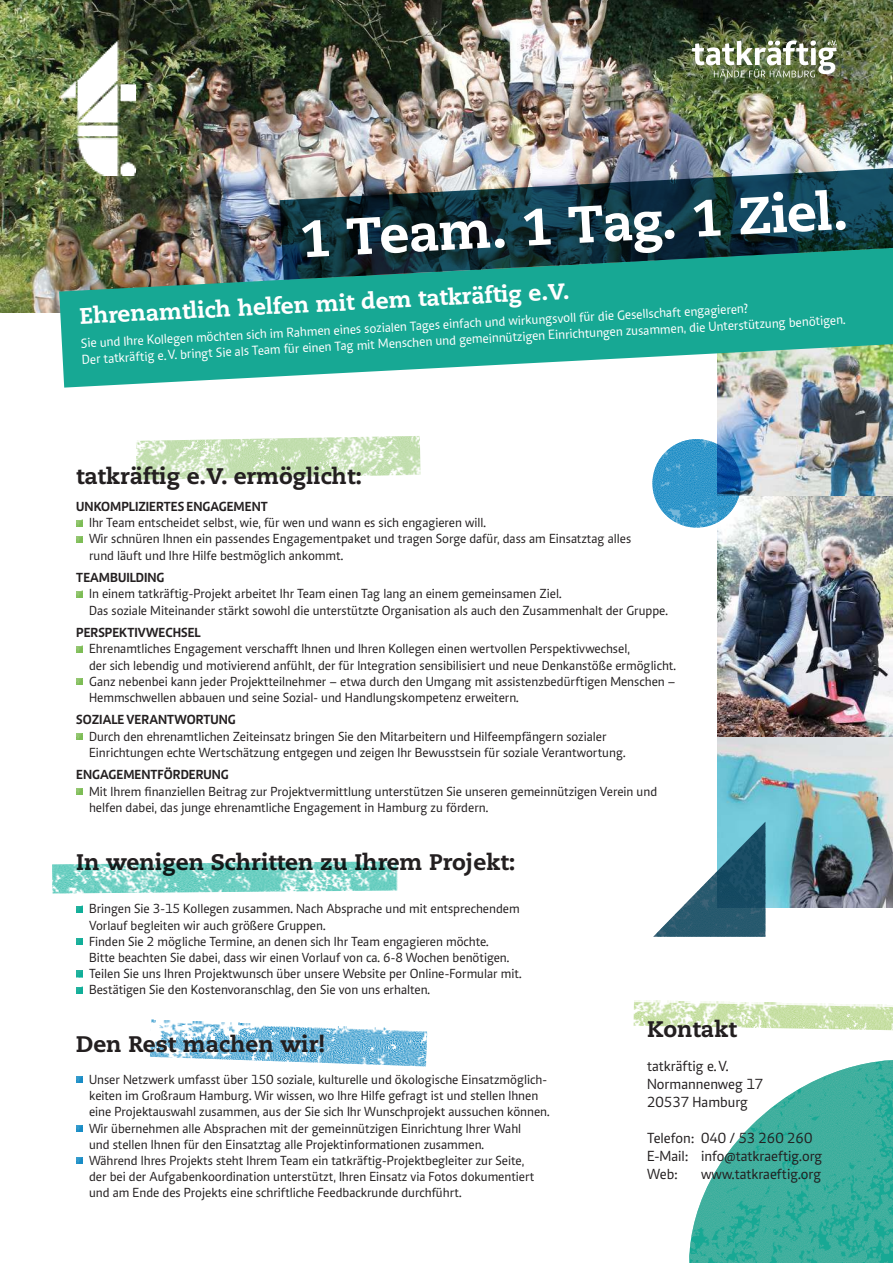
<style>
.page{position:relative;width:893px;height:1263px;background:#fff}
.page>*{position:absolute;margin:0;border:0;box-sizing:border-box;transform-origin:0 0}
.t1{font:800 51.9px "Caecilia";color:#fff}
.t2{font:800 22.5px "Caecilia";color:#231f20}
.t3{font:800 22.5px "Caecilia";color:#fff}
.t4{font:15px/18px "Caput";color:#231f20}
.t5{font:13.5px/16.2px "Caput";color:#231f20}
.t6{font:13.5px/16.2px "Caput";color:#fff}
.t7{font:700 13.5px "Caput";color:#231f20}
</style>
<div class="page">
<img style="left:717px;top:507px;width:176px;height:401px">
<img style="left:689px;top:1060px;width:204px;height:203px">
<img style="left:717px;top:388px;width:176px;height:119px">
<img style="left:0;top:0;width:893px;height:313px">
<img style="left:59px;top:248px;width:834px;height:140px">
<svg style="left:280px;top:168px;width:613px;height:112px;background:#28555b"></svg>
<img style="left:136px;top:436px;width:284px;height:44px">
<svg style="left:76px;top:520px;width:7px;height:6px"></svg>
<svg style="left:76px;top:536px;width:7px;height:6px"></svg>
<svg style="left:76px;top:591px;width:7px;height:6px"></svg>
<svg style="left:76px;top:646px;width:7px;height:6px"></svg>
<svg style="left:76px;top:678px;width:7px;height:7px"></svg>
<svg style="left:76px;top:733px;width:7px;height:6px"></svg>
<svg style="left:76px;top:788px;width:7px;height:6px"></svg>
<img style="left:150px;top:1019px;width:277px;height:47px">
<svg style="left:76px;top:906px;width:7px;height:6px"></svg>
<svg style="left:76px;top:938px;width:7px;height:7px"></svg>
<svg style="left:76px;top:971px;width:7px;height:6px"></svg>
<svg style="left:76px;top:987px;width:7px;height:6px"></svg>
<svg style="left:76px;top:1076px;width:7px;height:7px"></svg>
<svg style="left:76px;top:1125px;width:7px;height:6px"></svg>
<svg style="left:76px;top:1157px;width:7px;height:7px"></svg>
<img style="left:52px;top:861px;width:346px;height:32px">
<img style="left:633px;top:1000px;width:260px;height:30px">
<img style="left:692px;top:40px;width:145px;height:38px">
<img style="left:653px;top:822px;width:112px;height:115px">
<img style="left:652px;top:439px;width:89px;height:89px;border-radius:44px">
<img style="left:59px;top:40px;width:77px;height:135px">
<h1 class="t1" style="left:299px;top:217px;width:550px;rotate:-3deg">1 Team. 1 Tag. 1 Ziel.</h1>
<h2 class="t3" style="left:79px;top:306px;width:492px;rotate:-3deg">Ehrenamtlich helfen mit dem tatkräftig e. V.</h2>
<p class="t6" style="left:81px;top:337px;width:766px;rotate:-3deg">Sie und Ihre Kollegen möchten sich im Rahmen eines sozialen Tages einfach und wirkungsvoll für die Gesellschaft engagieren?<br>Der tatkräftig e. V. bringt Sie als Team für einen Tag mit Menschen und gemeinnützigen Einrichtungen zusammen, die Unterstützung benötigen.</p>
<h2 class="t2" style="left:76px;top:467px;width:287px">tatkräftig e. V. ermöglicht:</h2>
<p class="t7" style="left:76px;top:498px;width:193px">UNKOMPLIZIERTES ENGAGEMENT</p>
<p class="t5" style="left:89px;top:516px;width:544px">Ihr Team entscheidet selbst, wie, für wen und wann es sich engagieren will.<br>Wir schnüren Ihnen ein passendes Engagementpaket und tragen Sorge dafür, dass am Einsatztag alles rund läuft und Ihre Hilfe bestmöglich ankommt.</p>
<p class="t7" style="left:76px;top:570px;width:90px">TEAMBUILDING</p>
<p class="t5" style="left:89px;top:587px;width:580px">In einem tatkräftig-Projekt arbeitet Ihr Team einen Tag lang an einem gemeinsamen Ziel.<br>Das soziale Miteinander stärkt sowohl die unterstützte Organisation als auch den Zusammenhalt der Gruppe.</p>
<p class="t7" style="left:76px;top:624px;width:126px">PERSPEKTIVWECHSEL</p>
<p class="t5" style="left:89px;top:642px;width:588px">Ehrenamtliches Engagement verschafft Ihnen und Ihren Kollegen einen wertvollen Perspektivwechsel,<br>der sich lebendig und motivierend anfühlt, der für Integration sensibilisiert und neue Denkanstöße ermöglicht.<br>Ganz nebenbei kann jeder Projektteilnehmer – etwa durch den Umgang mit assistenzbedürftigen Menschen – Hemmschwellen abbauen und seine Sozial- und Handlungskompetenz erweitern.</p>
<p class="t7" style="left:76px;top:712px;width:161px">SOZIALE VERANTWORTUNG</p>
<p class="t5" style="left:89px;top:729px;width:538px">Durch den ehrenamtlichen Zeiteinsatz bringen Sie den Mitarbeitern und Hilfeempfängern sozialer<br>Einrichtungen echte Wertschätzung entgegen und zeigen Ihr Bewusstsein für soziale Verantwortung.</p>
<p class="t7" style="left:76px;top:767px;width:154px">ENGAGEMENTFÖRDERUNG</p>
<p class="t5" style="left:89px;top:784px;width:570px">Mit Ihrem finanziellen Beitrag zur Projektvermittlung unterstützen Sie unseren gemeinnützigen Verein und helfen dabei, das junge ehrenamtliche Engagement in Hamburg zu fördern.</p>
<h2 class="t2" style="left:76px;top:852px;width:441px">In wenigen Schritten zu Ihrem Projekt:</h2>
<p class="t5" style="left:89px;top:902px;width:434px">Bringen Sie 3-15 Kollegen zusammen. Nach Absprache und mit entsprechendem Vorlauf begleiten wir auch größere Gruppen.<br>Finden Sie 2 mögliche Termine, an denen sich Ihr Team engagieren möchte.<br>Bitte beachten Sie dabei, dass wir einen Vorlauf von ca. 6-8 Wochen benötigen.<br>Teilen Sie uns Ihren Projektwunsch über unsere Website per Online-Formular mit.<br>Bestätigen Sie den Kostenvoranschlag, den Sie von uns erhalten.</p>
<h2 class="t2" style="left:76px;top:1034px;width:250px">Den Rest machen wir!</h2>
<p class="t5" style="left:89px;top:1073px;width:462px">Unser Netzwerk umfasst über 150 soziale, kulturelle und ökologische Einsatzmöglich&shy;keiten im Großraum Hamburg. Wir wissen, wo Ihre Hilfe gefragt ist und stellen Ihnen eine Projektauswahl zusammen, aus der Sie sich Ihr Wunschprojekt aussuchen können.<br>Wir übernehmen alle Absprachen mit der gemeinnützigen Einrichtung Ihrer Wahl<br>und stellen Ihnen für den Einsatztag alle Projektinformationen zusammen.<br>Während Ihres Projekts steht Ihrem Team ein tatkräftig-Projektbegleiter zur Seite,<br>der bei der Aufgabenkoordination unterstützt, Ihren Einsatz via Fotos dokumentiert und am Ende des Projekts eine schriftliche Feedbackrunde durchführt.</p>
<h2 class="t2" style="left:647px;top:1019px;width:91px">Kontakt</h2>
<p class="t4" style="left:647px;top:1059px;width:118px">tatkräftig e. V.<br>Normannenweg 17<br>20537 Hamburg</p>
<p class="t4" style="left:647px;top:1131px;width:177px">Telefon: 040 / 53 260 260<br>E-Mail: info@tatkraeftig.org<br>Web:</p>
<p class="t4" style="left:701px;top:1167px;width:122px">www.tatkraeftig.org</p>
</div>
